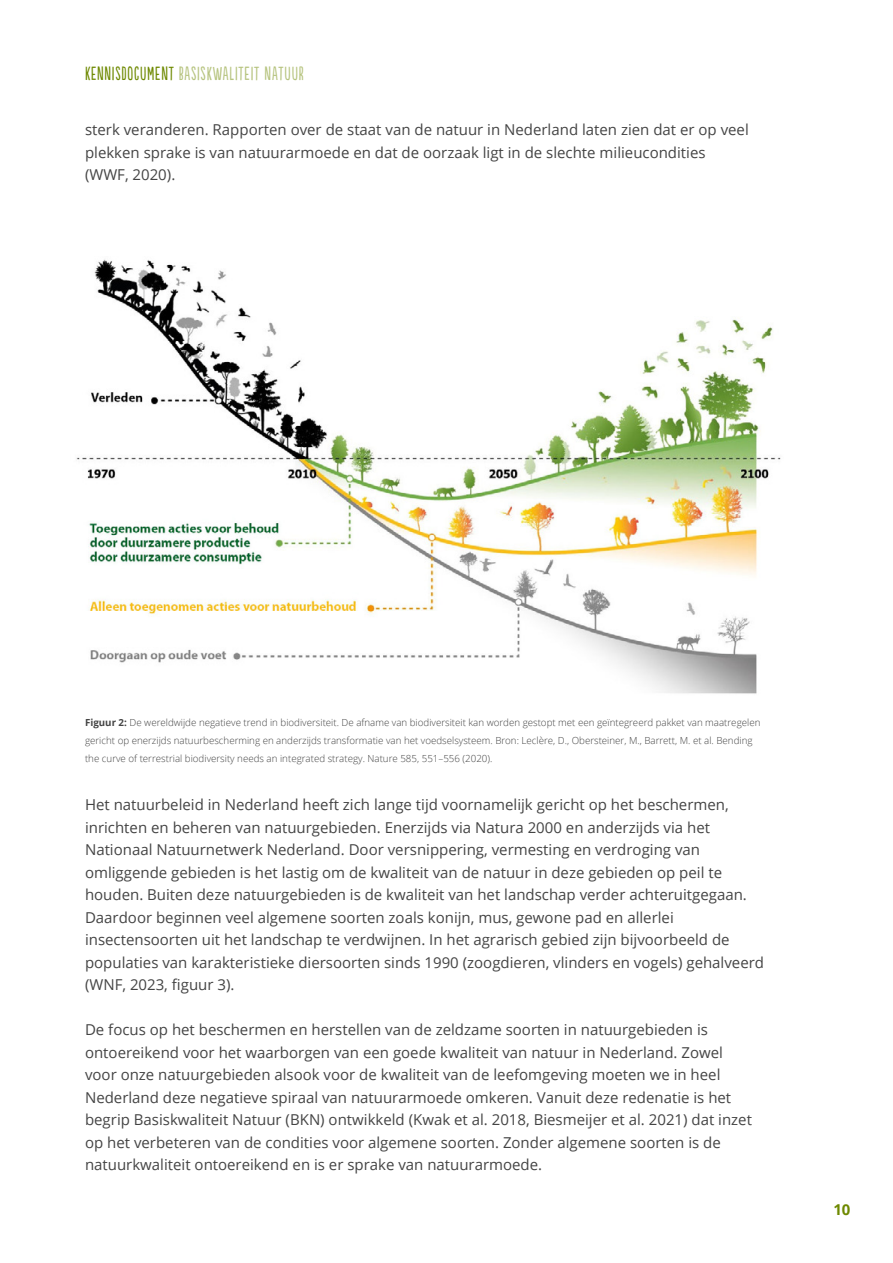
<style>
.page{position:relative;width:893px;height:1263px;background:#fff}
.page>*{position:absolute;margin:0;border:0;box-sizing:border-box;transform-origin:0 0}
.t1{font:18px "Populaire W00";letter-spacing:.05em;color:#b7c480}
.t2{font:15px/22.5px "Open Sans";color:#444}
.t3{font:700 15px "Open Sans";color:#6e8900}
.t4{font:300 9.75px/18px "Open Sans";color:#444}
.s1{color:#6e8900}
.s2{font-weight:700}
</style>
<div class="page">
<img style="left:76px;top:259px;width:705px;height:435px">
<p class="t1" style="left:85px;top:64px;width:220px"><span class="s1">KENNISDOCUMENT</span> BASISKWALITEIT NATUUR</p>
<p class="t2" style="left:85px;top:118px;width:665px">sterk veranderen. Rapporten over de staat van de natuur in Nederland laten zien dat er op veel plekken sprake is van natuurarmoede en dat de oorzaak ligt in de slechte milieucondities (WWF, 2020).</p>
<p class="t4" style="left:85px;top:713px;width:677px"><span class="s2">Figuur 2:</span> De wereldwijde negatieve trend in biodiversiteit. De afname van biodiversiteit kan worden gestopt met een geïntegreerd pakket van maatregelen gericht op enerzijds natuurbescherming en anderzijds transformatie van het voedselsysteem. Bron: Leclère, D., Obersteiner, M., Barrett, M. et al. Bending the curve of terrestrial biodiversity needs an integrated strategy. Nature 585, 551–556 (2020).</p>
<p class="t2" style="left:85px;top:793px;width:681px">Het natuurbeleid in Nederland heeft zich lange tijd voornamelijk gericht op het beschermen, inrichten en beheren van natuurgebieden. Enerzijds via Natura 2000 en anderzijds via het Nationaal Natuurnetwerk Nederland. Door versnippering, vermesting en verdroging van omliggende gebieden is het lastig om de kwaliteit van de natuur in deze gebieden op peil te houden. Buiten deze natuurgebieden is de kwaliteit van het landschap verder achteruitgegaan.<br>Daardoor beginnen veel algemene soorten zoals konijn, mus, gewone pad en allerlei insectensoorten uit het landschap te verdwijnen. In het agrarisch gebied zijn bijvoorbeeld de populaties van karakteristieke diersoorten sinds 1990 (zoogdieren, vlinders en vogels) gehalveerd (WNF, 2023, figuur 3).</p>
<p class="t2" style="left:85px;top:1018px;width:668px">De focus op het beschermen en herstellen van de zeldzame soorten in natuurgebieden is ontoereikend voor het waarborgen van een goede kwaliteit van natuur in Nederland. Zowel voor onze natuurgebieden alsook voor de kwaliteit van de leefomgeving moeten we in heel Nederland deze negatieve spiraal van natuurarmoede omkeren. Vanuit deze redenatie is het begrip Basiskwaliteit Natuur (BKN) ontwikkeld (Kwak et al. 2018, Biesmeijer et al. 2021) dat inzet op het verbeteren van de condities voor algemene soorten. Zonder algemene soorten is de natuurkwaliteit ontoereikend en is er sprake van natuurarmoede.</p>
<p class="t3" style="left:833px;top:1199px;width:19px">10</p>
</div>
